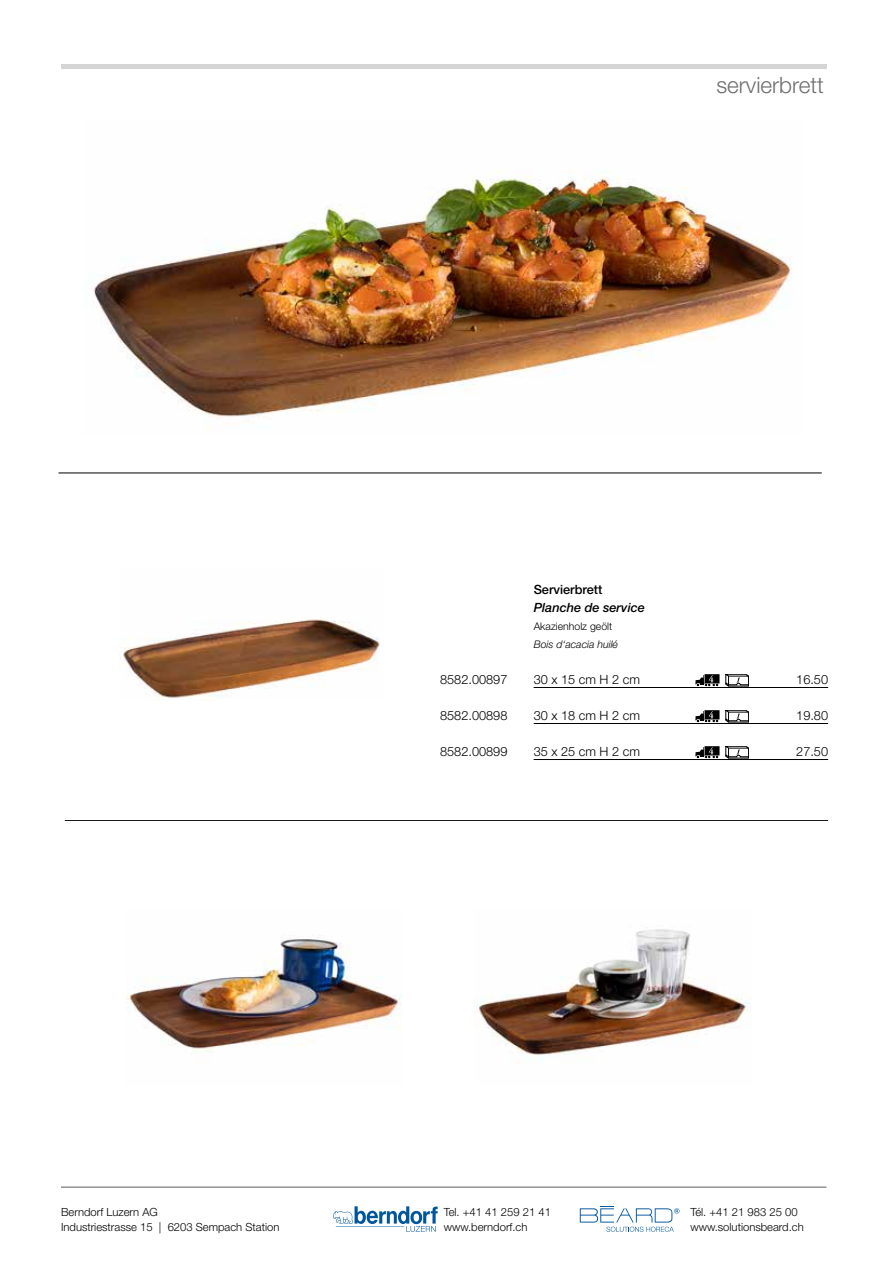
<style>
.page{position:relative;width:893px;height:1263px;background:#fff}
.page>*{position:absolute;margin:0;border:0;box-sizing:border-box;transform-origin:0 0}
.t1{font:300 22.5px "Helvetica Neue LT Pro";color:#706f6f}
.t2{font:300 12.75px "Helvetica Neue LT Pro";color:#000}
.t3{font:italic 500 12.75px "Helvetica Neue LT Pro";color:#000}
.t4{font:500 12.75px "Helvetica Neue LT Pro";color:#000}
.t5{font:300 11.25px/15px "Helvetica Neue LT Pro";color:#000}
.t6{font:italic 300 10.5px "Helvetica Neue LT Pro";color:#000}
.t7{font:300 10.5px "Helvetica Neue LT Pro";color:#000}
</style>
<div class="page">
<hr style="left:61px;top:65px;width:765px;height:4px;background:#d5d5d5">
<hr style="left:61px;top:1186px;width:765px;height:2px;background:#929292">
<svg style="left:580px;top:1206px;width:99px;height:26px"></svg>
<svg style="left:333px;top:1206px;width:105px;height:26px"></svg>
<img style="left:93px;top:170px;width:699px;height:259px">
<hr style="left:58px;top:473px;width:764px;height:1px;background:#000">
<hr style="left:534px;top:687px;width:294px;height:1px;background:#000">
<hr style="left:534px;top:723px;width:294px;height:1px;background:#000">
<hr style="left:534px;top:759px;width:294px;height:1px;background:#000">
<svg style="left:695px;top:674px;width:24px;height:12px"></svg>
<svg style="left:726px;top:674px;width:23px;height:12px"></svg>
<svg style="left:695px;top:710px;width:24px;height:12px"></svg>
<svg style="left:726px;top:710px;width:23px;height:12px"></svg>
<svg style="left:695px;top:746px;width:24px;height:12px"></svg>
<svg style="left:726px;top:746px;width:23px;height:12px"></svg>
<img style="left:120px;top:619px;width:260px;height:79px">
<img style="left:126px;top:935px;width:276px;height:116px">
<img style="left:474px;top:929px;width:276px;height:134px">
<hr style="left:65px;top:820px;width:763px;height:1px;background:#000">
<h1 class="t1" style="left:716px;top:72px;width:109px">servierbrett</h1>
<p class="t4" style="left:534px;top:582px;width:70px">Servierbrett</p>
<p class="t3" style="left:534px;top:600px;width:113px">Planche de service</p>
<p class="t7" style="left:534px;top:620px;width:80px">Akazienholz geölt</p>
<p class="t6" style="left:534px;top:638px;width:86px">Bois d‘acacia huilé</p>
<p class="t2" style="left:440px;top:672px;width:69px">8582.00897</p>
<p class="t2" style="left:534px;top:672px;width:108px">30 x 15 cm H 2 cm</p>
<p class="t2" style="left:796px;top:672px;width:33px">16.50</p>
<p class="t2" style="left:440px;top:708px;width:69px">8582.00898</p>
<p class="t2" style="left:534px;top:708px;width:108px">30 x 18 cm H 2 cm</p>
<p class="t2" style="left:796px;top:708px;width:33px">19.80</p>
<p class="t2" style="left:440px;top:744px;width:69px">8582.00899</p>
<p class="t2" style="left:534px;top:744px;width:108px">35 x 25 cm H 2 cm</p>
<p class="t2" style="left:796px;top:744px;width:33px">27.50</p>
<p class="t5" style="left:61px;top:1204px;width:220px">Berndorf Luzern AG<br>Industriestrasse 15 | 6203 Sempach Station</p>
<p class="t5" style="left:444px;top:1204px;width:109px">Tel. +41 41 259 21 41 www.berndorf.ch</p>
<p class="t5" style="left:690px;top:1204px;width:115px">Tél. +41 21 983 25 00 www.solutionsbeard.ch</p>
</div>
